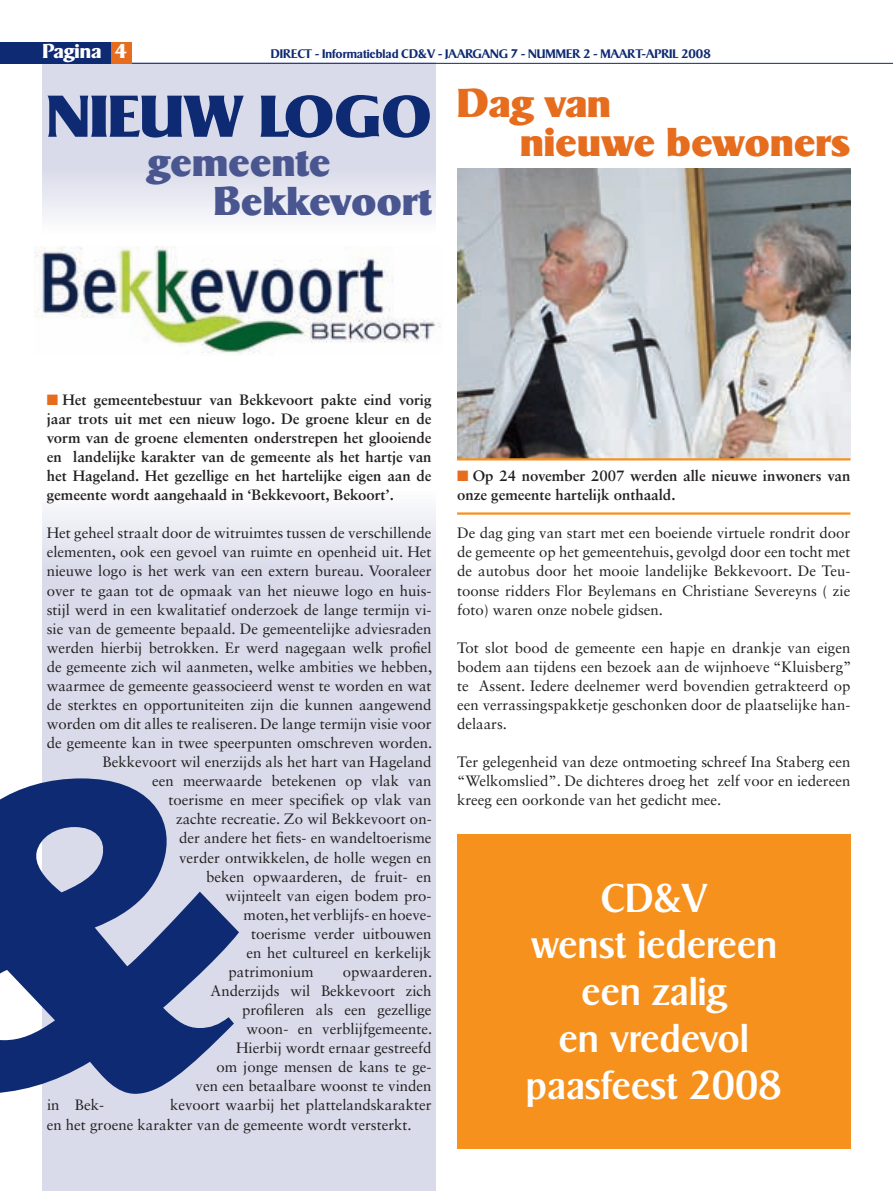
<style>
.page{position:relative;width:893px;height:1191px;background:#fff}
.page>*{position:absolute;margin:0;border:0;box-sizing:border-box;transform-origin:0 0}
.t1{font:800 57px "Sigvar";color:#0e2a72}
.t2{font:500 39px/46.8px "Sigvar";color:#fff;text-align:center}
.t3{font:800 39px/39px "Sigvar";color:#e66c1e}
.t4{font:800 39px/39px "Sigvar";color:#4a5690}
.t5{font:700 19.5px "Sigvar";color:#fff}
.t6{font:15px/19px "Sabon LT Std";color:#231f20;text-align:justify}
.t7{font:700 15px/19px "Sabon LT Std";color:#231f20;text-align:justify}
.t8{font:600 12px "Sigvar";color:#0e2a72}
.s1{color:#e66c1e}
</style>
<div class="page">
<div style="left:457px;top:833px;width:393px;height:315px;background:#f6911e"></div>
<div style="left:43px;top:63px;width:393px;height:170px;background:linear-gradient(to bottom,#d0d3e5,#eff0f6)"></div>
<svg style="left:43px;top:509px;width:393px;height:682px;background:#dadcea"></svg>
<hr style="left:0;top:63px;width:893px;height:1px;background:#0e2a72">
<div style="left:111px;top:43px;width:21px;height:21px;background:#e66c1e"></div>
<div style="left:0;top:43px;width:111px;height:21px;background:#0e2a72"></div>
<img style="left:34px;top:247px;width:407px;height:107px">
<svg style="left:0;top:778px;width:239px;height:315px;background:#5b6d9f"></svg>
<img style="left:457px;top:169px;width:393px;height:289px">
<hr style="left:457px;top:458px;width:393px;height:2px;background:#f6911e">
<hr style="left:457px;top:512px;width:393px;height:2px;background:#f6911e">
<h3 class="t5" style="left:43px;top:44px;width:86px">Pagina 4</h3>
<p class="t8" style="left:271px;top:49px;width:441px">DIRECT - Informatieblad CD&amp;V - JAARGANG 7 - NUMMER 2 - MAART-APRIL 2008</p>
<h1 class="t1" style="left:47px;top:96px;width:386px">NIEUW LOGO</h1>
<h2 class="t4" style="left:214px;top:146px;width:219px;text-indent:-66px">gemeente<br>Bekkevoort</h2>
<h2 class="t3" style="left:520px;top:87px;width:332px;text-indent:-63px">Dag van<br>nieuwe bewoners</h2>
<p class="t7" style="left:47px;top:391px;width:386px"><span class="s1">■</span> Het gemeentebestuur van Bekkevoort pakte eind vorig jaar trots uit met een nieuw logo. De groene kleur en de vorm van de groene elementen onderstrepen het glooiende en landelijke karakter van de gemeente als het hartje van het Hageland. Het gezellige en het hartelijke eigen aan de gemeente wordt aangehaald in ‘Bekkevoort, Bekoort’.</p>
<p class="t6" style="left:47px;top:525px;width:386px">Het geheel straalt door de witruimtes tussen de verschillende</p>
<p class="t6" style="left:47px;top:544px;width:386px">elementen, ook een gevoel van ruimte en openheid uit. Het</p>
<p class="t6" style="left:47px;top:563px;width:386px">nieuwe logo is het werk van een extern bureau. Vooraleer</p>
<p class="t6" style="left:47px;top:582px;width:386px">over te gaan tot de opmaak van het nieuwe logo en huis-</p>
<p class="t6" style="left:47px;top:601px;width:386px">stijl werd in een kwalitatief onderzoek de lange termijn vi-</p>
<p class="t6" style="left:47px;top:620px;width:386px">sie van de gemeente bepaald. De gemeentelijke adviesraden</p>
<p class="t6" style="left:47px;top:639px;width:386px">werden hierbij betrokken. Er werd nagegaan welk profiel</p>
<p class="t6" style="left:47px;top:658px;width:387px">de gemeente zich wil aanmeten, welke ambities we hebben,</p>
<p class="t6" style="left:47px;top:677px;width:386px">waarmee de gemeente geassocieerd wenst te worden en wat</p>
<p class="t6" style="left:47px;top:696px;width:386px">de sterktes en opportuniteiten zijn die kunnen aangewend</p>
<p class="t6" style="left:47px;top:715px;width:386px">worden om dit alles te realiseren. De lange termijn visie voor</p>
<p class="t6" style="left:47px;top:734px;width:387px">de gemeente kan in twee speerpunten omschreven worden.</p>
<p class="t6" style="left:103px;top:753px;width:330px">Bekkevoort wil enerzijds als het hart van Hageland</p>
<p class="t6" style="left:152px;top:772px;width:281px">een meerwaarde betekenen op vlak van</p>
<p class="t6" style="left:169px;top:792px;width:264px">toerisme en meer specifiek op vlak van</p>
<p class="t6" style="left:176px;top:811px;width:257px">zachte recreatie. Zo wil Bekkevoort on-</p>
<p class="t6" style="left:179px;top:830px;width:254px">der andere het fiets- en wandeltoerisme</p>
<p class="t6" style="left:179px;top:849px;width:254px">verder ontwikkelen, de holle wegen en</p>
<p class="t6" style="left:206px;top:868px;width:227px">beken opwaarderen, de fruit- en</p>
<p class="t6" style="left:226px;top:887px;width:207px">wijnteelt van eigen bodem pro-</p>
<p class="t6" style="left:244px;top:906px;width:189px">moten, het verblijfs- en hoeve-</p>
<p class="t6" style="left:251px;top:925px;width:182px">toerisme verder uitbouwen</p>
<p class="t6" style="left:247px;top:944px;width:186px">en het cultureel en kerkelijk</p>
<p class="t6" style="left:229px;top:963px;width:86px">patrimonium</p>
<p class="t6" style="left:196px;top:963px;width:238px;text-align:right">opwaarderen.<br>Anderzijds wil Bekkevoort zich profileren als een gezellige<br>woon- en verblijfgemeente.<br>Hierbij wordt ernaar gestreefd<br>om jonge mensen de kans te ge&shy;ven een betaalbare woonst te vinden</p>
<p class="t6" style="left:47px;top:1097px;width:386px;text-indent:123px">kevoort waarbij het plattelandskarakter en het groene karakter van de gemeente wordt versterkt.</p>
<p class="t6" style="left:47px;top:1097px;width:58px">in Bek-</p>
<p class="t7" style="left:457px;top:467px;width:395px"><span class="s1">■</span> Op 24 november 2007 werden alle nieuwe inwoners van onze gemeente hartelijk onthaald.</p>
<p class="t6" style="left:457px;top:525px;width:395px">De dag ging van start met een boeiende virtuele rondrit door de gemeente op het gemeentehuis, gevolgd door een tocht met de autobus door het mooie landelijke Bekkevoort. De Teu&shy;toonse ridders Flor Beylemans en Christiane Severeyns ( zie foto) waren onze nobele gidsen.</p>
<p class="t6" style="left:457px;top:639px;width:396px">Tot slot bood de gemeente een hapje en drankje van eigen bodem aan tijdens een bezoek aan de wijnhoeve “Kluisberg” te Assent. Iedere deelnemer werd bovendien getrakteerd op een verrassingspakketje geschonken door de plaatselijke han&shy;delaars.</p>
<p class="t6" style="left:457px;top:753px;width:395px">Ter gelegenheid van deze ontmoeting schreef Ina Staberg een “Welkomslied”. De dichteres droeg het zelf voor en iedereen kreeg een oorkonde van het gedicht mee.</p>
<h2 class="t2" style="left:526px;top:879px;width:257px">CD&amp;V<br>wenst iedereen een zalig<br>en vredevol paasfeest 2008</h2>
</div>
